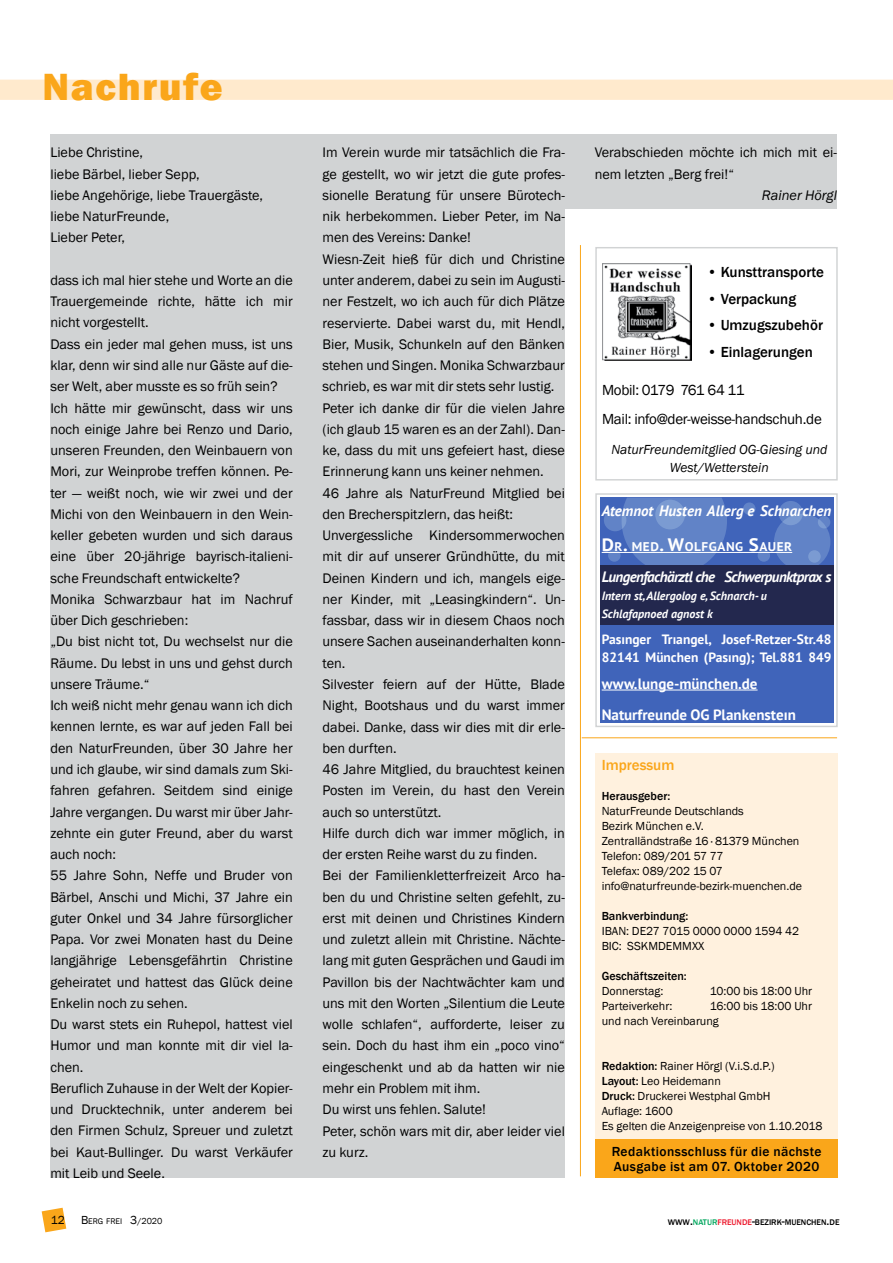
<style>
.page{position:relative;width:893px;height:1263px;background:#fff}
.page>*{position:absolute;margin:0;border:0;box-sizing:border-box;transform-origin:0 0}
.t1{font:800 39px "Franklin Gothic";letter-spacing:.04em;color:#faa61a}
.t2{font:500 15px "Franklin Gothic";color:#000}
.t3{font:15px/29.5px "Franklin Gothic";letter-spacing:-.02em;color:#000}
.t4{font:700 15px/30.8px "PT Sans";color:#fff}
.t5{font:italic 700 15px "PT Sans";letter-spacing:-.04em;color:#fff}
.t6{font:italic 700 15px "PT Sans";color:#fff}
.t7{font:500 15px "Franklin Gothic";color:#faa61a}
.t8{font:14.25px/21.3px "Franklin Gothic";color:#000}
.t9{font:italic 14.25px "Franklin Gothic";color:#000}
.t10{font:700 13.5px/18px "PT Sans";color:#fff}
.t11{font:500 13.5px/15px "Franklin Gothic";letter-spacing:.03em;color:#000}
.t12{font:italic 13.5px/18px "Franklin Gothic";color:#000;text-align:center}
.t13{font:700 12.6px "PT Sans";letter-spacing:.045em;color:#fff;scale:1.05 1}
.t14{font:12px/15px "Franklin Gothic";color:#000}
.t15{font:italic 700 12px/18px "PT Sans";color:#fff}
.t16{font:500 12px "Franklin Gothic";color:#000}
.t17{font:500 8.4px "Franklin Gothic";color:#000}
.t18{font:8.4px "Franklin Gothic";color:#000}
.s1{font-size:18px}
.s2{font-weight:500}
.s3{font-size:12px}
.s4{font-size:9px}
.s5{color:#00a65d}
.s6{color:#ed1b2f}
</style>
<div class="page">
<svg style="left:42px;top:1208px;width:24px;height:24px"></svg>
<div style="left:50px;top:134px;width:787px;height:1044px;background:#d1d3d4"></div>
<div style="left:566px;top:209px;width:327px;height:979px;background:#fff"></div>
<div style="left:0;top:80px;width:893px;height:20px;background:#ffeacd"></div>
<div style="left:595px;top:753px;width:243px;height:387px;background:#fff1de"></div>
<div style="left:595px;top:1140px;width:243px;height:38px;background:#faa61a"></div>
<hr style="left:580px;top:245px;width:1px;height:931px;background:#faa61a">
<div style="left:600px;top:497px;width:233px;height:226px;background:#4064ba"></div>
<div style="left:595px;top:493px;width:243px;height:234px;border:1px solid #d1d3d4"></div>
<svg style="left:622px;top:497px;width:105px;height:68px;background:#5d7fc5"></svg>
<div style="left:779px;top:501px;width:24px;height:24px;background:#6183c7;border-radius:50%"></div>
<div style="left:604px;top:509px;width:22px;height:22px;background:linear-gradient(to right,#587bc3,#7192ce);border-radius:50%"></div>
<svg style="left:774px;top:514px;width:56px;height:56px;background:#6284c7"></svg>
<div style="left:655px;top:500px;width:30px;height:29px;background:#7b9bd2;border-radius:50%"></div>
<div style="left:758px;top:549px;width:12px;height:13px;background:#6183c7;border-radius:50%"></div>
<svg style="left:818px;top:516px;width:12px;height:12px"></svg>
<svg style="left:808px;top:550px;width:13px;height:13px"></svg>
<svg style="left:743px;top:502px;width:13px;height:13px"></svg>
<svg style="left:608px;top:549px;width:13px;height:13px"></svg>
<div style="left:600px;top:565px;width:233px;height:59px;background:#23284e"></div>
<hr style="left:602px;top:552px;width:190px;height:1px;background:#fff">
<hr style="left:602px;top:690px;width:156px;height:1px;background:#fff">
<div style="left:595px;top:247px;width:243px;height:233px;border:1px solid #d1d3d4"></div>
<img style="left:602px;top:263px;width:89px;height:97px">
<hr style="left:582px;top:737px;width:255px;height:1px;background:#faa61a">
<h1 class="t1" style="left:43px;top:64px;width:182px">Nachrufe</h1>
<p class="t8" style="left:50px;top:142px;width:214px">Liebe Christine,<br>liebe Bärbel, lieber Sepp,<br>liebe Angehörige, liebe Trauergäste, liebe NaturFreunde,<br>Lieber Peter,</p>
<p class="t8" style="left:50px;top:269px;width:244px">dass ich mal hier stehe und Worte an die Trauergemeinde richte, hätte ich mir nicht vorgestellt.<br>Dass ein jeder mal gehen muss, ist uns klar, denn wir sind alle nur Gäste auf die&shy;ser Welt, aber musste es so früh sein?<br>Ich hätte mir gewünscht, dass wir uns noch einige Jahre bei Renzo und Dario, unseren Freunden, den Weinbauern von Mori, zur Weinprobe treffen können. Pe&shy;ter — weißt noch, wie wir zwei und der Michi von den Weinbauern in den Wein&shy;keller gebeten wurden und sich daraus eine über 20-jährige bayrisch-italieni&shy;sche Freundschaft entwickelte?<br>Monika Schwarzbaur hat im Nachruf über Dich geschrieben:<br>„Du bist nicht tot, Du wechselst nur die Räume. Du lebst in uns und gehst durch unsere Träume.“<br>Ich weiß nicht mehr genau wann ich dich kennen lernte, es war auf jeden Fall bei den NaturFreunden, über 30 Jahre her und ich glaube, wir sind damals zum Ski&shy;fahren gefahren. Seitdem sind einige Jahre vergangen. Du warst mir über Jahr&shy;zehnte ein guter Freund, aber du warst auch noch:<br>55 Jahre Sohn, Neffe und Bruder von Bärbel, Anschi und Michi, 37 Jahre ein guter Onkel und 34 Jahre fürsorglicher Papa. Vor zwei Monaten hast du Deine langjährige Lebensgefährtin Christine geheiratet und hattest das Glück deine Enkelin noch zu sehen.<br>Du warst stets ein Ruhepol, hattest viel Humor und man konnte mit dir viel la&shy;chen.<br>Beruflich Zuhause in der Welt der Kopier&shy;und Drucktechnik, unter anderem bei den Firmen Schulz, Spreuer und zuletzt bei Kaut-Bullinger. Du warst Verkäufer mit Leib und Seele.</p>
<p class="t8" style="left:323px;top:142px;width:244px">Im Verein wurde mir tatsächlich die Fra&shy;ge gestellt, wo wir jetzt die gute profes&shy;sionelle Beratung für unsere Bürotech&shy;nik herbekommen. Lieber Peter, im Na&shy;men des Vereins: Danke!<br>Wiesn-Zeit hieß für dich und Christine unter anderem, dabei zu sein im Augusti&shy;ner Festzelt, wo ich auch für dich Plätze reservierte. Dabei warst du, mit Hendl, Bier, Musik, Schunkeln auf den Bänken stehen und Singen. Monika Schwarzbaur schrieb, es war mit dir stets sehr lustig.<br>Peter ich danke dir für die vielen Jahre (ich glaub 15 waren es an der Zahl). Dan&shy;ke, dass du mit uns gefeiert hast, diese Erinnerung kann uns keiner nehmen.<br>46 Jahre als NaturFreund Mitglied bei den Brecherspitzlern, das heißt:<br>Unvergessliche Kindersommerwochen mit dir auf unserer Gründhütte, du mit Deinen Kindern und ich, mangels eige&shy;ner Kinder, mit „Leasingkindern“. Un&shy;fassbar, dass wir in diesem Chaos noch unsere Sachen auseinanderhalten konn&shy;ten.<br>Silvester feiern auf der Hütte, Blade Night, Bootshaus und du warst immer dabei. Danke, dass wir dies mit dir erle&shy;ben durften.<br>46 Jahre Mitglied, du brauchtest keinen Posten im Verein, du hast den Verein auch so unterstützt.<br>Hilfe durch dich war immer möglich, in der ersten Reihe warst du zu finden.<br>Bei der Familienkletterfreizeit Arco ha&shy;ben du und Christine selten gefehlt, zu&shy;erst mit deinen und Christines Kindern und zuletzt allein mit Christine. Nächte&shy;lang mit guten Gesprächen und Gaudi im Pavillon bis der Nachtwächter kam und uns mit den Worten „Silentium die Leute wolle schlafen“, aufforderte, leiser zu sein. Doch du hast ihm ein „poco vino“ eingeschenkt und ab da hatten wir nie mehr ein Problem mit ihm.<br>Du wirst uns fehlen. Salute!<br>Peter, schön wars mit dir, aber leider viel zu kurz.</p>
<p class="t8" style="left:595px;top:142px;width:244px">Verabschieden möchte ich mich mit ei&shy;nem letzten „Berg frei!“</p>
<p class="t9" style="left:762px;top:187px;width:77px">Rainer Hörgl</p>
<p class="t2" style="left:707px;top:263px;width:118px">• Kunsttransporte</p>
<p class="t2" style="left:707px;top:290px;width:90px">• Verpackung</p>
<p class="t2" style="left:707px;top:316px;width:117px">• Umzugszubehör</p>
<p class="t2" style="left:707px;top:343px;width:107px">• Einlagerungen</p>
<p class="t3" style="left:602px;top:375px;width:221px">Mobil: 0179 761 64 11<br>Mail: info@der-weisse-handschuh.de</p>
<p class="t12" style="left:611px;top:440px;width:217px">NaturFreundemitglied OG-Giesing und<br>West/Wetterstein</p>
<p class="t6" style="left:602px;top:501px;width:231px">Atemnot Husten Allergie Schnarchen</p>
<p class="t13" style="left:602px;top:538px;width:183px"><span class="s1">D</span>R<span class="s1">.</span> MED<span class="s1">. W</span>OLFGANG <span class="s1">S</span>AUER</p>
<p class="t5" style="left:602px;top:567px;width:231px">Lungenfachärztliche Schwerpunktpraxis</p>
<p class="t15" style="left:602px;top:586px;width:167px">Internist, Allergologie, Schnarch- u<br>Schlafapnoediagnostik</p>
<p class="t10" style="left:602px;top:630px;width:231px">Pasinger Triangel, Josef-Retzer-Str.48<br>82141 München (Pasing); Tel.881 849</p>
<p class="t4" style="left:602px;top:668px;width:196px">www.lunge-münchen.de<br>Naturfreunde OG Plankenstein</p>
<p class="t7" style="left:602px;top:756px;width:74px">Impressum</p>
<p class="t16" style="left:602px;top:788px;width:70px">Herausgeber:</p>
<p class="t14" style="left:602px;top:803px;width:202px">NaturFreunde Deutschlands<br>Bezirk München e.V.<br>Zentralländstraße 16 · 81379 München<br>Telefon: 089/201 57 77<br>Telefax: 089/202 15 07 info@naturfreunde-bezirk-muenchen.de</p>
<p class="t16" style="left:602px;top:908px;width:88px">Bankverbindung:</p>
<p class="t14" style="left:602px;top:923px;width:199px">IBAN: DE27 7015 0000 0000 1594 42<br>BIC: SSKMDEMMXX</p>
<p class="t16" style="left:602px;top:968px;width:87px">Geschäftszeiten:</p>
<p class="t14" style="left:602px;top:983px;width:63px">Donnerstag:</p>
<p class="t14" style="left:710px;top:983px;width:104px">10:00 bis 18:00 Uhr</p>
<p class="t14" style="left:602px;top:998px;width:72px">Parteiverkehr:</p>
<p class="t14" style="left:602px;top:998px;width:212px;text-indent:108px">16:00 bis 18:00 Uhr und nach Vereinbarung</p>
<p class="t14" style="left:602px;top:1058px;width:222px"><span class="s2">Redaktion:</span> Rainer Hörgl (V.i.S.d.P.)<br><span class="s2">Layout:</span> Leo Heidemann<br><span class="s2">Druck:</span> Druckerei Westphal GmbH<br>Auflage: 1600<br>Es gelten die Anzeigenpreise von 1.10.2018</p>
<p class="t11" style="left:612px;top:1144px;width:211px">Redaktionsschluss für die nächste<br>Ausgabe ist am 07. Oktober 2020</p>
<p class="t14" style="left:51px;top:1212px;width:16px">12</p>
<p class="t18" style="left:81px;top:1216px;width:83px"><span class="s3">B</span>ERG FREI <span class="s3">3</span><span class="s4">/2020</span></p>
<p class="t17" style="left:668px;top:1217px;width:173px">WWW<span class="s3">.</span><span class="s5">NATUR</span><span class="s6">FREUNDE</span><span class="s3">-</span>BEZIRK<span class="s3">-</span>MUENCHEN<span class="s3">.</span>DE</p>
</div>
